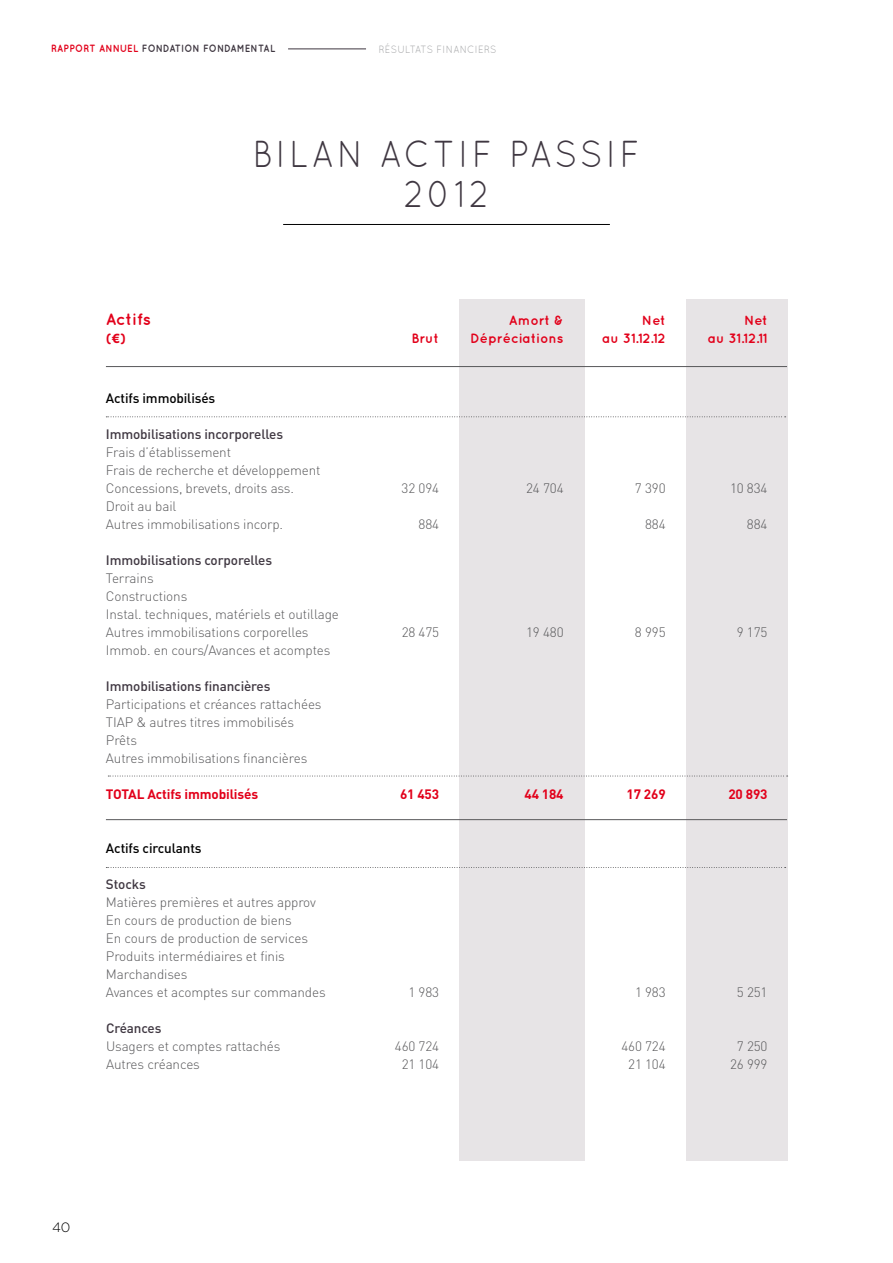
<style>
.page{position:relative;width:893px;height:1263px;background:#fff}
.page>*{position:absolute;margin:0;border:0;box-sizing:border-box;transform-origin:0 0}
.t1{font:37.5px/40.5px "Quicksand";letter-spacing:.1em;color:#3f3741;text-align:center;scale:.9 1}
.t2{font:700 16.5px "Quicksand";color:#e2001a}
.t3{font:300 13.5px/18px "DIN";letter-spacing:-.01em;color:#58585a}
.t4{font:500 13.5px "DIN";letter-spacing:-.01em;color:#3f3741}
.t5{font:700 13.5px "Quicksand";color:#e2001a}
.t6{font:700 13.5px "DIN";letter-spacing:-.01em;color:#e2001a}
.t7{font:500 13.5px "DIN";letter-spacing:-.01em;color:#000}
.t8{font:300 13.5px "Gotham";color:#000}
.t9{font:700 10.5px "Quicksand";letter-spacing:.01em;color:#3f3741;scale:.9 1}
.t10{font:10.5px "Quicksand";letter-spacing:.03em;color:#a3a4a6;scale:.9 1}
.s1{color:#e2001a}
.s2{font-family:"Gill Sans Std"}
</style>
<div class="page">
<hr style="left:283px;top:224px;width:327px;height:1px;background:#000">
<div style="left:459px;top:299px;width:126px;height:862px;background:#e7e4e6"></div>
<div style="left:686px;top:299px;width:101px;height:862px;background:#e7e4e6"></div>
<hr style="left:106px;top:366px;width:681px;height:1px;background:#58585a">
<hr style="left:106px;top:819px;width:681px;height:1px;background:#58585a">
<svg style="left:108px;top:776px;width:680px;height:1px"></svg>
<svg style="left:106px;top:416px;width:680px;height:1px"></svg>
<svg style="left:106px;top:867px;width:680px;height:1px"></svg>
<hr style="left:288px;top:49px;width:78px;height:1px;background:#3f3741">
<p class="t9" style="left:51px;top:42px;width:251px"><span class="s1">Rapport annuel</span> Fondation FondaMental</p>
<p class="t10" style="left:379px;top:43px;width:132px">RÉSULTATS FINANCIERS</p>
<h1 class="t1" style="left:253px;top:133px;width:423px">BILAN ACTIF PASSIF<br>2012</h1>
<p class="t2" style="left:106px;top:309px;width:46px">Actifs</p>
<p class="t5" style="left:509px;top:312px;width:56px">Amort &amp;</p>
<p class="t5" style="left:642px;top:312px;width:25px">Net</p>
<p class="t5" style="left:744px;top:312px;width:25px">Net</p>
<p class="t5" style="left:106px;top:330px;width:22px">(<span class="s2">€</span>)</p>
<p class="t5" style="left:411px;top:330px;width:29px">Brut</p>
<p class="t5" style="left:470px;top:330px;width:95px">Dépréciations</p>
<p class="t5" style="left:602px;top:330px;width:65px">au 31.12.12</p>
<p class="t5" style="left:708px;top:330px;width:61px">au 31.12.11</p>
<p class="t7" style="left:106px;top:389px;width:111px">Actifs immobilisés</p>
<p class="t4" style="left:106px;top:425px;width:179px">Immobilisations incorporelles</p>
<p class="t3" style="left:106px;top:443px;width:216px">Frais d’établissement<br>Frais de recherche et développement<br>Concessions, brevets, droits ass.</p>
<p class="t3" style="left:106px;top:497px;width:179px">Droit au bail<br>Autres immobilisations incorp.</p>
<p class="t4" style="left:106px;top:551px;width:168px">Immobilisations corporelles</p>
<p class="t3" style="left:106px;top:569px;width:234px">Terrains<br>Constructions<br>Instal. techniques, matériels et outillage<br>Autres immobilisations corporelles</p>
<p class="t3" style="left:402px;top:479px;width:39px">32 094</p>
<p class="t3" style="left:526px;top:479px;width:39px">24 704</p>
<p class="t3" style="left:635px;top:479px;width:32px">7 390</p>
<p class="t3" style="left:730px;top:479px;width:39px">10 834</p>
<p class="t3" style="left:419px;top:515px;width:22px">884</p>
<p class="t3" style="left:645px;top:515px;width:22px">884</p>
<p class="t3" style="left:747px;top:515px;width:22px">884</p>
<p class="t3" style="left:402px;top:623px;width:39px">28 475</p>
<p class="t3" style="left:526px;top:623px;width:39px">19 480</p>
<p class="t3" style="left:635px;top:623px;width:32px">8 995</p>
<p class="t3" style="left:737px;top:623px;width:32px">9 175</p>
<p class="t3" style="left:106px;top:640px;width:226px">Immob. en cours/Avances et acomptes</p>
<p class="t4" style="left:106px;top:677px;width:166px">Immobilisations financières</p>
<p class="t3" style="left:106px;top:694px;width:217px">Participations et créances rattachées<br>TIAP &amp; autres titres immobilisés<br>Prêts<br>Autres immobilisations financières</p>
<p class="t6" style="left:106px;top:785px;width:154px">TOTAL Actifs immobilisés</p>
<p class="t6" style="left:400px;top:785px;width:41px">61 453</p>
<p class="t6" style="left:524px;top:785px;width:41px">44 184</p>
<p class="t6" style="left:626px;top:785px;width:41px">17 269</p>
<p class="t6" style="left:728px;top:785px;width:41px">20 893</p>
<p class="t7" style="left:106px;top:839px;width:97px">Actifs circulants</p>
<p class="t4" style="left:106px;top:875px;width:41px">Stocks</p>
<p class="t3" style="left:106px;top:892px;width:221px">Matières premières et autres approv<br>En cours de production de biens<br>En cours de production de services<br>Produits intermédiaires et finis<br>Marchandises<br>Avances et acomptes sur commandes</p>
<p class="t3" style="left:408px;top:982px;width:32px">1 983</p>
<p class="t3" style="left:635px;top:982px;width:32px">1 983</p>
<p class="t3" style="left:737px;top:982px;width:32px">5 251</p>
<p class="t4" style="left:106px;top:1019px;width:57px">Créances</p>
<p class="t3" style="left:106px;top:1036px;width:176px">Usagers et comptes rattachés</p>
<p class="t3" style="left:395px;top:1036px;width:46px">460 724</p>
<p class="t3" style="left:621px;top:1036px;width:46px">460 724</p>
<p class="t3" style="left:737px;top:1036px;width:32px">7 250</p>
<p class="t3" style="left:106px;top:1054px;width:95px">Autres créances</p>
<p class="t3" style="left:402px;top:1054px;width:39px">21 104</p>
<p class="t3" style="left:628px;top:1054px;width:39px">21 104</p>
<p class="t3" style="left:730px;top:1054px;width:39px">26 999</p>
<p class="t8" style="left:52px;top:1220px;width:20px">40</p>
</div>
